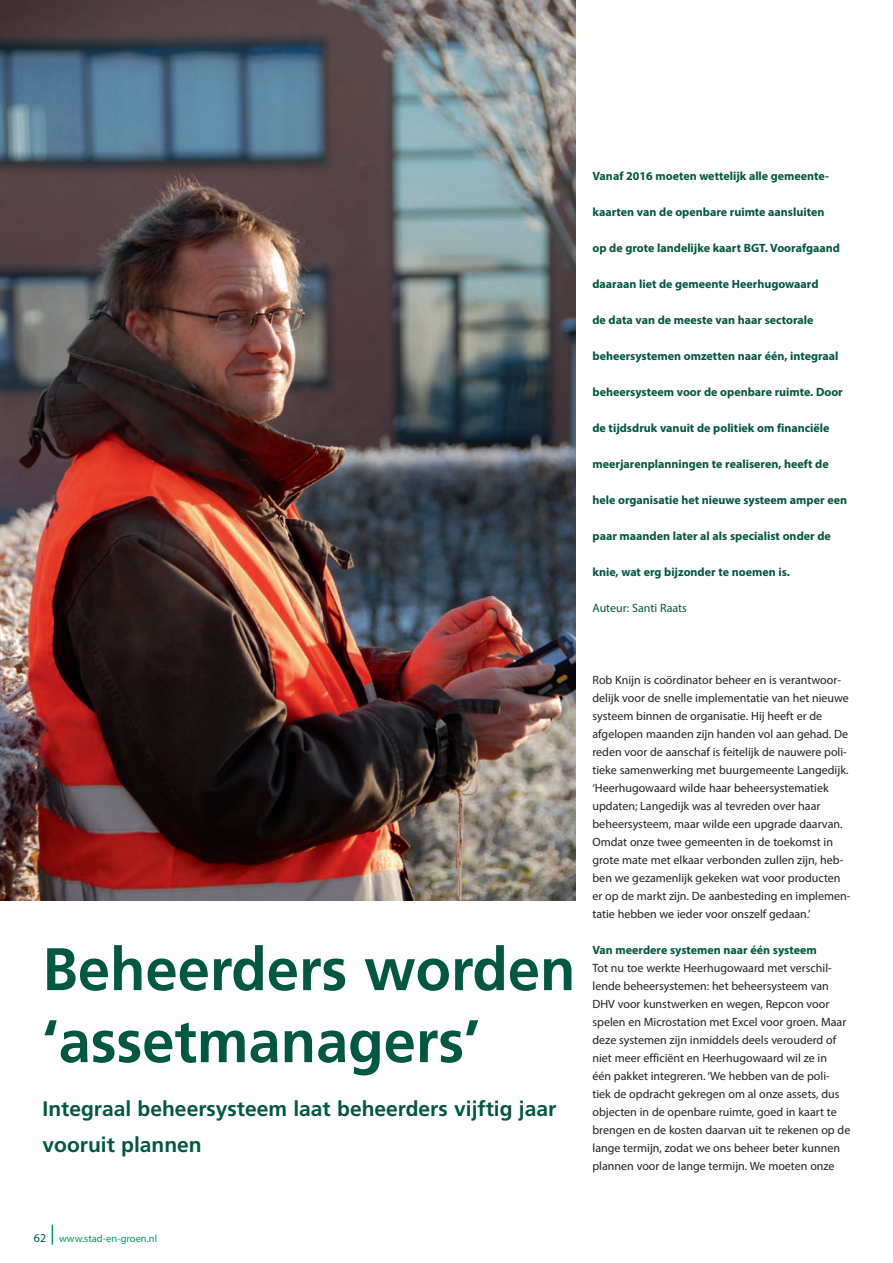
<style>
.page{position:relative;width:893px;height:1263px;background:#fff}
.page>*{position:absolute;margin:0;border:0;box-sizing:border-box;transform-origin:0 0}
.t1{font:700 60px/72px "Frutiger";color:#005840}
.t2{font:700 21px/36px "Frutiger";color:#005840}
.t3{font:12px/18px "Myriad Pro";color:#231f20}
.t4{font:700 12px "Myriad Pro";color:#005840}
.t5{font:12px "Myriad Pro";color:#005840}
.t6{font:10.5px "Myriad Pro";color:#009e57}
.s1{font-size:12px;color:#005840}
</style>
<div class="page">
<svg style="left:52px;top:1225px;width:1px;height:19px"></svg>
<img style="left:0;top:0;width:575px;height:900px">
<p class="t4" style="left:592px;top:168px;width:238px">Vanaf 2016 moeten wettelijk alle gemeente-</p>
<p class="t4" style="left:592px;top:204px;width:233px">kaarten van de openbare ruimte aansluiten</p>
<p class="t4" style="left:592px;top:240px;width:249px">op de grote landelijke kaart BGT. Voorafgaand</p>
<p class="t4" style="left:592px;top:276px;width:228px">daaraan liet de gemeente Heerhugowaard</p>
<p class="t4" style="left:592px;top:312px;width:223px">de data van de meeste van haar sectorale</p>
<p class="t4" style="left:592px;top:348px;width:248px">beheersystemen omzetten naar één, integraal</p>
<p class="t4" style="left:592px;top:384px;width:252px">beheersysteem voor de openbare ruimte. Door</p>
<p class="t4" style="left:592px;top:420px;width:238px">de tijdsdruk vanuit de politiek om financiële</p>
<p class="t4" style="left:592px;top:456px;width:238px">meerjarenplanningen te realiseren, heeft de</p>
<p class="t4" style="left:592px;top:492px;width:256px">hele organisatie het nieuwe systeem amper een</p>
<p class="t4" style="left:592px;top:528px;width:240px">paar maanden later al als specialist onder de</p>
<p class="t4" style="left:592px;top:564px;width:199px">knie, wat erg bijzonder te noemen is.</p>
<p class="t5" style="left:592px;top:601px;width:96px">Auteur: Santi Raats</p>
<h1 class="t1" style="left:43px;top:933px;width:534px">Beheerders worden ‘assetmanagers’</h1>
<h2 class="t2" style="left:43px;top:1090px;width:515px">Integraal beheersysteem laat beheerders vijftig jaar vooruit plannen</h2>
<p class="t3" style="left:592px;top:671px;width:259px">Rob Knijn is coördinator beheer en is verantwoor&shy;delijk voor de snelle implementatie van het nieuwe systeem binnen de organisatie. Hij heeft er de afgelopen maanden zijn handen vol aan gehad. De reden voor de aanschaf is feitelijk de nauwere poli&shy;tieke samenwerking met buurgemeente Langedijk. ‘Heerhugowaard wilde haar beheersystematiek updaten; Langedijk was al tevreden over haar beheersysteem, maar wilde een upgrade daarvan.<br>Omdat onze twee gemeenten in de toekomst in grote mate met elkaar verbonden zullen zijn, heb&shy;ben we gezamenlijk gekeken wat voor producten er op de markt zijn. De aanbesteding en implemen&shy;tatie hebben we ieder voor onszelf gedaan.’</p>
<p class="t4" style="left:592px;top:942px;width:226px">Van meerdere systemen naar één systeem</p>
<p class="t3" style="left:592px;top:959px;width:259px">Tot nu toe werkte Heerhugowaard met verschil&shy;lende beheersystemen: het beheersysteem van DHV voor kunstwerken en wegen, Repcon voor spelen en Microstation met Excel voor groen. Maar deze systemen zijn inmiddels deels verouderd of niet meer efficiënt en Heerhugowaard wil ze in<br>één pakket integreren. ‘We hebben van de poli&shy;tiek de opdracht gekregen om al onze assets, dus objecten in de openbare ruimte, goed in kaart te brengen en de kosten daarvan uit te rekenen op de lange termijn, zodat we ons beheer beter kunnen plannen voor de lange termijn. We moeten onze</p>
<p class="t6" style="left:34px;top:1232px;width:125px"><span class="s1">62</span> www.stad-en-groen.nl</p>
</div>
